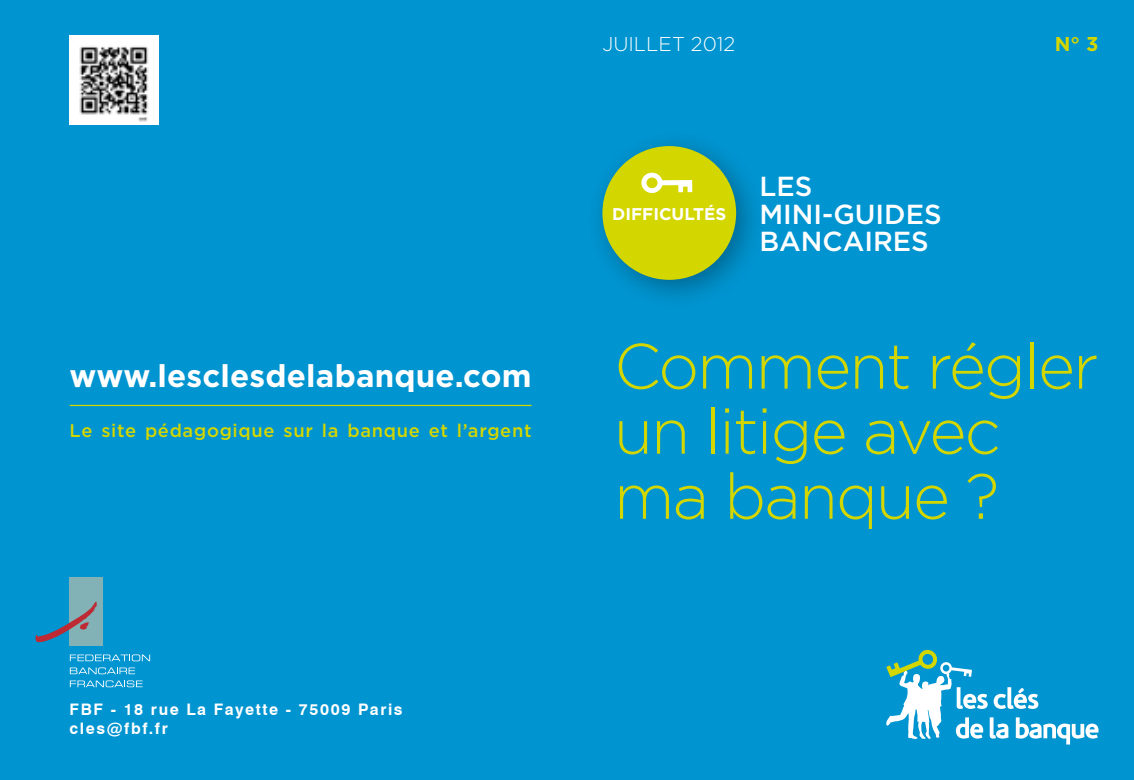
<style>
.page{position:relative;width:1134px;height:780px;background:#0094d0}
.page>*{position:absolute;margin:0;border:0;box-sizing:border-box;transform-origin:0 0}
.t1{font:300 63.75px/65px "Gotham";letter-spacing:-.03em;color:#d4d600}
.t2{font:700 31.25px "Gotham";color:#fff}
.t3{font:500 27.5px/27.5px "Gotham";color:#fff}
.t4{font:300 20px "Gotham";color:#fff}
.t5{font:700 20px "Gotham";color:#d4d600}
.t6{font:500 18.25px "Gotham";letter-spacing:.035em;color:#d4d600}
.t7{font:700 17px "Gotham";color:#fff}
.t8{font:700 16px/19px "Swiss 721 BT";letter-spacing:.1em;color:#fff}
</style>
<div class="page">
<div style="left:586px;top:130px;width:180px;height:180px;background:#000;opacity:.3"></div>
<div style="left:602px;top:146px;width:134px;height:134px;background:#d4d600;border-radius:50%"></div>
<svg style="left:641px;top:173px;width:51px;height:20px"></svg>
<svg style="left:886px;top:649px;width:212px;height:95px"></svg>
<div style="left:70px;top:576px;width:33px;height:69px;background:#82b1b6"></div>
<svg style="left:70px;top:654px;width:80px;height:7px"></svg>
<svg style="left:70px;top:667px;width:65px;height:7px"></svg>
<svg style="left:70px;top:680px;width:73px;height:7px"></svg>
<svg style="left:35px;top:601px;width:62px;height:41px"></svg>
<hr style="left:70px;top:405px;width:461px;height:1px;background:#d4d600">
<img style="left:70px;top:35px;width:89px;height:90px">
<h2 class="t2" style="left:70px;top:355px;width:463px">www.lesclesdelabanque.com</h2>
<p class="t6" style="left:70px;top:418px;width:463px">Le site pédagogique sur la banque et l’argent</p>
<p class="t8" style="left:70px;top:699px;width:334px">FBF - 18 rue La Fayette - 75009 Paris cles@fbf.fr</p>
<p class="t4" style="left:602px;top:32px;width:134px">Juillet 2012</p>
<p class="t5" style="left:1055px;top:31px;width:45px">n° 3</p>
<p class="t7" style="left:612px;top:202px;width:116px">difficultés</p>
<h3 class="t3" style="left:759px;top:173px;width:184px">Les mini-guides bancaires</h3>
<h1 class="t1" style="left:614px;top:332px;width:486px">Comment régler un litige avec ma banque ?</h1>
</div>
